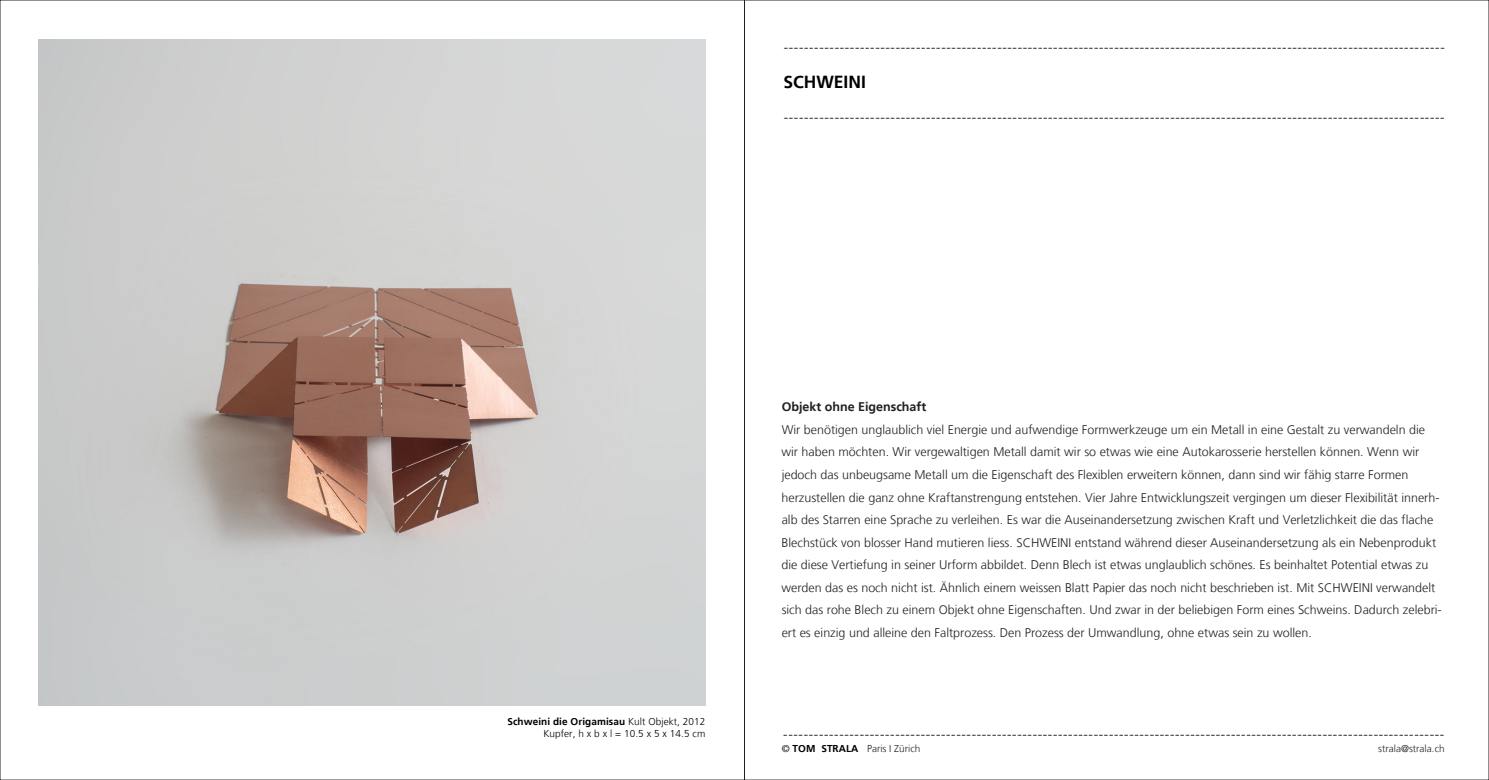
<style>
.page{position:relative;width:1489px;height:780px;background:#fff}
.page>*{position:absolute;margin:0;border:0;box-sizing:border-box;transform-origin:0 0}
.t1{font:700 17.5px "Frutiger LT";color:#000}
.t2{font:300 13.75px "Helvetica Neue";color:#000}
.t3{font:300 13.75px "Frutiger LT";color:#fff}
.t4{font:300 12.5px/22.5px "Frutiger LT";color:#231f20}
.t5{font:700 12.5px "Frutiger LT";color:#231f20}
.t6{font:300 10px/12px "Frutiger LT";letter-spacing:.005em;color:#000;text-align:right}
.t7{font:300 10px "Frutiger LT";color:#231f20}
.s1{font-weight:700}
.s2{color:#000}
.s3{font-weight:700;color:#000}
</style>
<div class="page">
<img style="left:39px;top:39px;width:666px;height:666px">
<hr style="left:744px;top:0;width:1px;height:780px;background:#231f20">
<p class="t2" style="left:783px;top:39px;width:663px">----------------------------------------------------------------------------------------------------------------------------------</p>
<h1 class="t1" style="left:783px;top:71px;width:84px">SCHWEINI</h1>
<p class="t2" style="left:783px;top:109px;width:663px">----------------------------------------------------------------------------------------------------------------------------------</p>
<p class="t6" style="left:507px;top:716px;width:199px"><span class="s1">Schweini die Origamisau</span> Kult Objekt, 2012<br>Kupfer, h x b x l = 10.5 x 5 x 14.5 cm</p>
<p class="t5" style="left:781px;top:400px;width:146px">Objekt ohne Eigenschaft</p>
<p class="t4" style="left:781px;top:418px;width:662px">Wir benötigen unglaublich viel Energie und aufwendige Formwerkzeuge um ein Metall in eine Gestalt zu verwandeln die wir haben möchten. Wir vergewaltigen Metall damit wir so etwas wie eine Autokarosserie herstellen können. Wenn wir jedoch das unbeugsame Metall um die Eigenschaft des Flexiblen erweitern können, dann sind wir fähig starre Formen herzustellen die ganz ohne Kraftanstrengung entstehen. Vier Jahre Entwicklungszeit vergingen um dieser Flexibilität innerh&shy;alb des Starren eine Sprache zu verleihen. Es war die Auseinandersetzung zwischen Kraft und Verletzlichkeit die das flache Blechstück von blosser Hand mutieren liess. SCHWEINI entstand während dieser Auseinandersetzung als ein Nebenprodukt die diese Vertiefung in seiner Urform abbildet. Denn Blech ist etwas unglaublich schönes. Es beinhaltet Potential etwas zu werden das es noch nicht ist. Ähnlich einem weissen Blatt Papier das noch nicht beschrieben ist. Mit SCHWEINI verwandelt sich das rohe Blech zu einem Objekt ohne Eigenschaften. Und zwar in der beliebigen Form eines Schweins. Dadurch zelebri&shy;ert es einzig und alleine den Faltprozess. Den Prozess der Umwandlung, ohne etwas sein zu wollen.</p>
<p class="t2" style="left:783px;top:726px;width:663px">----------------------------------------------------------------------------------------------------------------------------------</p>
<p class="t7" style="left:781px;top:742px;width:140px"><span class="s2">©</span> <span class="s3">TOM STRALA</span> Paris I Zürich</p>
<p class="t7" style="left:1378px;top:742px;width:68px">strala@strala.ch</p>
<p class="t3" style="left:783px;top:741px;width:5px">.</p>
</div>
